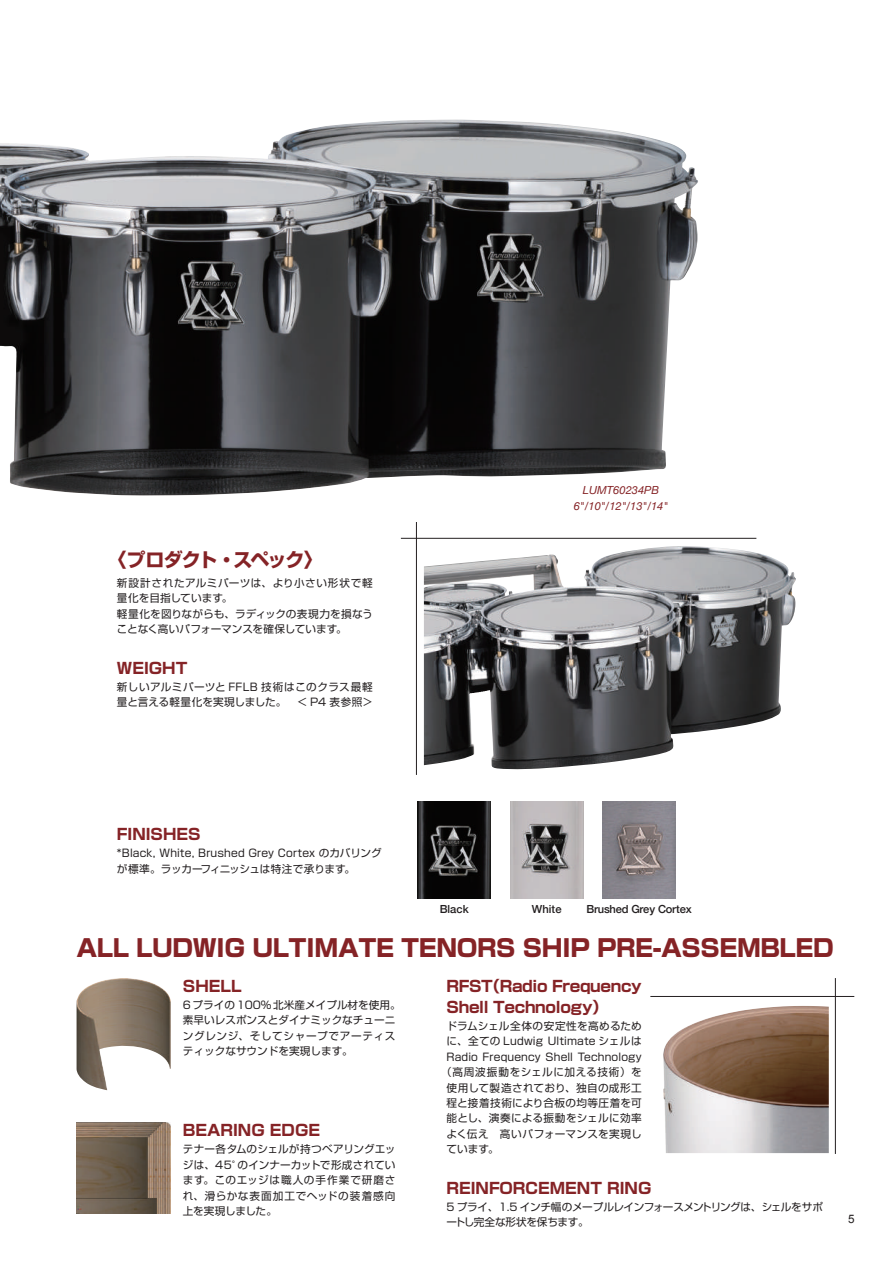
<style>
.page{position:relative;width:893px;height:1263px;background:#fff}
.page>*{position:absolute;margin:0;border:0;box-sizing:border-box;transform-origin:0 0}
.t1{font:800 23.85px "Shin Go Pro";letter-spacing:-.02em;color:#852326}
.t2{font:700 19.2px "Shin Go Pro";letter-spacing:-.06em;color:#852326}
.t3{font:700 15.45px "Shin Go Pro";color:#852326}
.t4{font:700 15.45px/21.3px "Shin Go Pro";letter-spacing:-.02em;color:#852326}
.t5{font:11.7px "Arial";color:#231f20}
.t6{font:italic 11.1px/15.5px "Helvetica Neue";color:#852326;text-align:center}
.t7{font:500 11.1px "Helvetica Neue";letter-spacing:-.01em;color:#231f20}
.t8{font:10.65px/15.5px "Shin Go Pro";letter-spacing:.015em;color:#231f20}
.t9{font:10.65px/15.5px "Shin Go Pro";letter-spacing:-.05em;color:#231f20}
.t10{font:10.65px "Shin Go Pro";letter-spacing:.035em;color:#231f20}
.t11{font:10.65px "Shin Go Pro";letter-spacing:.055em;color:#231f20}
</style>
<div class="page">
<img style="left:0;top:120px;width:698px;height:376px">
<img style="left:418px;top:801px;width:73px;height:98px">
<img style="left:510px;top:801px;width:73px;height:98px">
<img style="left:424px;top:546px;width:372px;height:223px">
<hr style="left:416px;top:522px;width:1px;height:253px;background:#231f20">
<hr style="left:401px;top:538px;width:355px;height:1px;background:#231f20">
<hr style="left:650px;top:996px;width:204px;height:1px;background:#231f20">
<hr style="left:835px;top:978px;width:1px;height:176px;background:#231f20">
<img style="left:663px;top:1006px;width:166px;height:147px">
<img style="left:77px;top:978px;width:94px;height:112px">
<img style="left:77px;top:1123px;width:94px;height:91px">
<img style="left:603px;top:801px;width:73px;height:98px">
<h2 class="t2" style="left:107px;top:544px;width:217px">〈プロダクト・スペック〉</h2>
<p class="t8" style="left:117px;top:574px;width:257px">新設計されたアルミパーツは、より小さい形状で軽量化を目指しています。<br>軽量化を図りながらも、ラディックの表現力を損なうことなく高いパフォーマンスを確保しています。</p>
<h3 class="t3" style="left:117px;top:655px;width:72px">WEIGHT</h3>
<p class="t8" style="left:117px;top:678px;width:257px">新しいアルミパーツと FFLB 技術はこのクラス最軽量と言える軽量化を実現しました。　＜ P4 表参照＞</p>
<p class="t6" style="left:574px;top:483px;width:96px">LUMT60234PB<br>6"/10"/12"/13"/14"</p>
<h3 class="t3" style="left:117px;top:822px;width:85px">FINISHES</h3>
<p class="t8" style="left:117px;top:844px;width:266px">*Black, White, Brushed Grey Cortex のカバリングが標準。ラッカーフィニッシュは特注で承ります。</p>
<p class="t7" style="left:440px;top:900px;width:30px">Black</p>
<p class="t7" style="left:532px;top:900px;width:31px">White</p>
<p class="t7" style="left:586px;top:900px;width:107px">Brushed Grey Cortex</p>
<h1 class="t1" style="left:77px;top:929px;width:759px">ALL LUDWIG ULTIMATE TENORS SHIP PRE-ASSEMBLED</h1>
<h3 class="t3" style="left:183px;top:973px;width:60px">SHELL</h3>
<p class="t8" style="left:183px;top:996px;width:219px">6プライの100%北米産メイプル材を使用。素早いレスポンスとダイナミックなチューニングレンジ、そしてシャープでアーティスティックなサウンドを実現します。</p>
<h3 class="t3" style="left:183px;top:1118px;width:139px">BEARING EDGE</h3>
<p class="t8" style="left:183px;top:1140px;width:214px;text-align:justify">テナー各タムのシェルが持つベアリングエッジは、45°のインナーカットで形成されています。このエッジは職人の手作業で研磨され、滑らかな表面加工でヘッドの装着感向上を実現しました。</p>
<h3 class="t4" style="left:446px;top:973px;width:197px">RFST（Radio Frequency<br>Shell Technology）</h3>
<p class="t8" style="left:446px;top:1017px;width:197px">ドラムシェル全体の安定性を高めるため</p>
<p class="t8" style="left:446px;top:1032px;width:197px">に、全ての Ludwig Ultimate シェルは</p>
<p class="t8" style="left:446px;top:1048px;width:197px">Radio Frequency Shell Technology</p>
<p class="t11" style="left:441px;top:1063px;width:202px">（高周波振動をシェルに加える技術）を</p>
<p class="t8" style="left:446px;top:1078px;width:197px">使用して製造されており、独自の成形工</p>
<p class="t8" style="left:446px;top:1094px;width:197px">程と接着技術により合板の均等圧着を可</p>
<p class="t10" style="left:446px;top:1110px;width:197px">能とし、演奏による振動をシェルに効率</p>
<p class="t10" style="left:446px;top:1125px;width:197px">よく伝え　高いパフォーマンスを実現し</p>
<p class="t8" style="left:446px;top:1140px;width:54px">ています。</p>
<h3 class="t3" style="left:446px;top:1175px;width:206px">REINFORCEMENT RING</h3>
<p class="t9" style="left:446px;top:1197px;width:378px">5 プライ、1.5 インチ幅のメープルレインフォースメントリングは、シェルをサポートし完全な形状を保ちます。</p>
<p class="t5" style="left:848px;top:1211px;width:8px">5</p>
</div>
